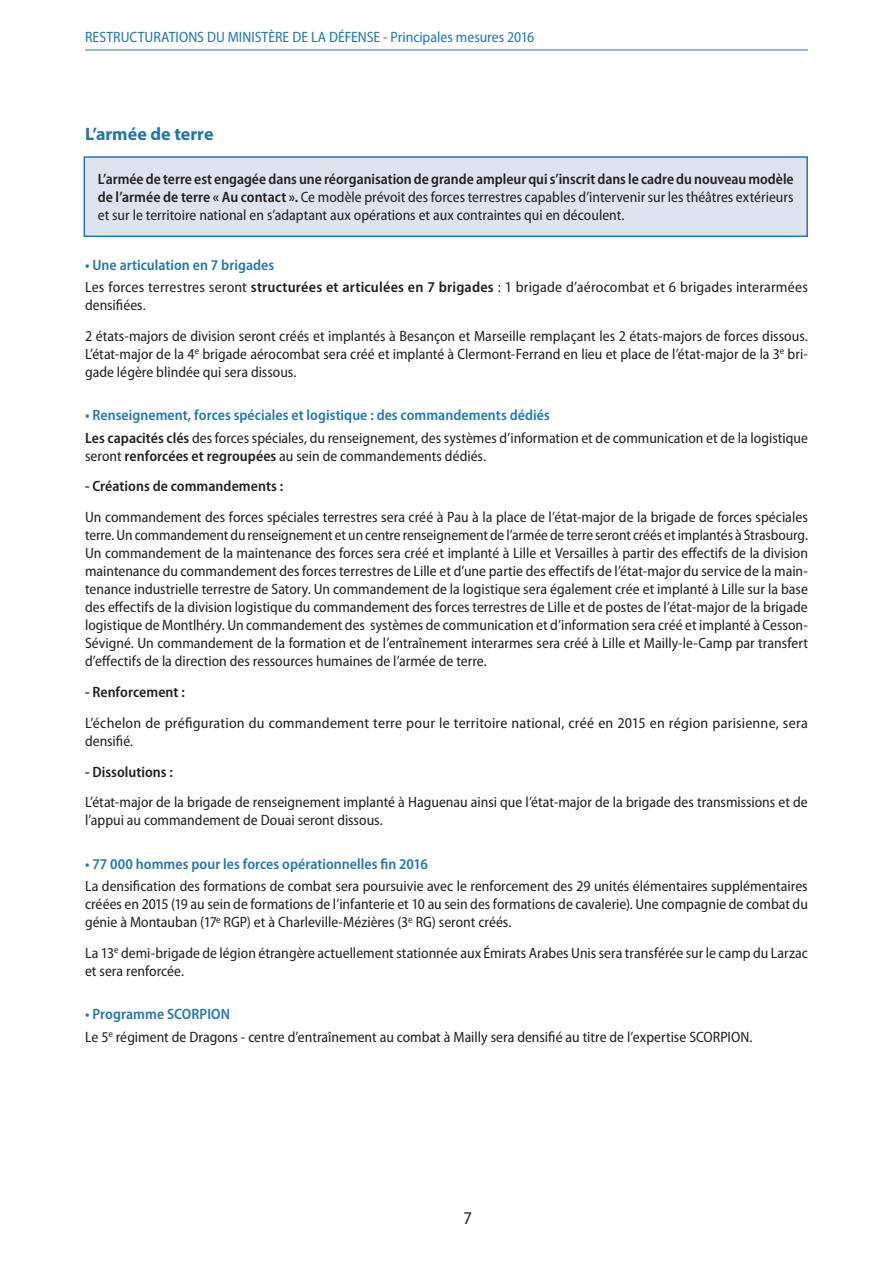
<style>
.page{position:relative;width:893px;height:1263px;background:#fff}
.page>*{position:absolute;margin:0;border:0;box-sizing:border-box;transform-origin:0 0}
.t1{font:700 18px "Myriad Pro";color:#2476aa}
.t2{font:semi-condensed 18px "Myriad Pro";color:#231f20}
.t3{font:semi-condensed 15px/18px "Myriad Pro";color:#231f20}
.t4{font:semi-condensed 15px "Myriad Pro";color:#2476aa}
.t5{font:600 semi-condensed 15px "Myriad Pro";letter-spacing:.005em;color:#231f20}
.t6{font:600 semi-condensed 15px "Myriad Pro";letter-spacing:.005em;color:#2476aa}
.s1{font-weight:600}
.s2{font-weight:600;color:#2476aa}
</style>
<div class="page">
<hr style="left:85px;top:50px;width:723px;height:1px;background:#2476aa">
<div style="left:84px;top:157px;width:723px;height:79px;background:#dde3ef"></div>
<div style="left:84px;top:156px;width:724px;height:81px;border:2px solid #2476aa"></div>
<p class="t4" style="left:85px;top:29px;width:451px">RESTRUCTURATIONS DU MINISTÈRE DE LA DÉFENSE - Principales mesures 2016</p>
<p class="t1" style="left:85px;top:122px;width:130px">L’armée de terre</p>
<p class="t3" style="left:98px;top:170px;width:697px;text-align:justify"><span class="s1">L’armée de terre est engagée dans une réorganisation de grande ampleur qui s’inscrit dans le cadre du nouveau modèle de l’armée de terre « Au contact ».</span> Ce modèle prévoit des forces terrestres capables d’intervenir sur les théâtres extérieurs et sur le territoire national en s’adaptant aux opérations et aux contraintes qui en découlent.</p>
<p class="t3" style="left:85px;top:254px;width:724px;line-height:22.2px"><span class="s2">• Une articulation en 7 brigades<br></span>Les forces terrestres seront <span class="s1">structurées et articulées en 7 brigades</span> : 1 brigade d’aérocombat et 6 brigades interarmées</p>
<p class="t3" style="left:85px;top:290px;width:724px;line-height:30.8px">densifiées.<br>2 états-majors de division seront créés et implantés à Besançon et Marseille remplaçant les 2 états-majors de forces dissous.</p>
<p class="t3" style="left:85px;top:345px;width:724px">L’état-major de la 4<sup>e</sup> brigade aérocombat sera créé et implanté à Clermont-Ferrand en lieu et place de l’état-major de la 3<sup>e</sup> bri&shy;gade légère blindée qui sera dissous.</p>
<p class="t3" style="left:85px;top:405px;width:724px;line-height:22.2px"><span class="s2">• Renseignement, forces spéciales et logistique : des commandements dédiés<br></span><span class="s1">Les capacités clés</span> des forces spéciales, du renseignement, des systèmes d’information et de communication et de la logistique</p>
<p class="t3" style="left:85px;top:447px;width:403px">seront <span class="s1">renforcées et regroupées</span> au sein de commandements dédiés.</p>
<p class="t5" style="left:85px;top:478px;width:200px">- Créations de commandements :</p>
<p class="t3" style="left:85px;top:509px;width:724px;text-align:justify">Un commandement des forces spéciales terrestres sera créé à Pau à la place de l’état-major de la brigade de forces spéciales terre. Un commandement du renseignement et un centre renseignement de l’armée de terre seront créés et implantés à Strasbourg.<br>Un commandement de la maintenance des forces sera créé et implanté à Lille et Versailles à partir des effectifs de la division maintenance du commandement des forces terrestres de Lille et d’une partie des effectifs de l’état-major du service de la main&shy;tenance industrielle terrestre de Satory. Un commandement de la logistique sera également crée et implanté à Lille sur la base des effectifs de la division logistique du commandement des forces terrestres de Lille et de postes de l’état-major de la brigade logistique de Montlhéry. Un commandement des systèmes de communication et d’information sera créé et implanté à Cesson-Sévigné. Un commandement de la formation et de l’entraînement interarmes sera créé à Lille et Mailly-le-Camp par transfert d’effectifs de la direction des ressources humaines de l’armée de terre.</p>
<p class="t5" style="left:85px;top:684px;width:101px">- Renforcement :</p>
<p class="t3" style="left:85px;top:714px;width:724px">L’échelon de préfiguration du commandement terre pour le territoire national, créé en 2015 en région parisienne, sera densifié.</p>
<p class="t5" style="left:85px;top:763px;width:89px">- Dissolutions :</p>
<p class="t3" style="left:85px;top:794px;width:724px">L’état-major de la brigade de renseignement implanté à Haguenau ainsi que l’état-major de la brigade des transmissions et de l’appui au commandement de Douai seront dissous.</p>
<p class="t6" style="left:85px;top:855px;width:344px">• 77 000 hommes pour les forces opérationnelles fin 2016</p>
<p class="t3" style="left:85px;top:877px;width:724px;text-align:justify">La densification des formations de combat sera poursuivie avec le renforcement des 29 unités élémentaires supplémentaires créées en 2015 (19 au sein de formations de l’infanterie et 10 au sein des formations de cavalerie). Une compagnie de combat du génie à Montauban (17<sup>e</sup> RGP) et à Charleville-Mézières (3<sup>e</sup> RG) seront créés.</p>
<p class="t3" style="left:85px;top:944px;width:724px">La 13<sup>e</sup> demi-brigade de légion étrangère actuellement stationnée aux Émirats Arabes Unis sera transférée sur le camp du Larzac et sera renforcée.</p>
<p class="t3" style="left:85px;top:1003px;width:669px;line-height:22.2px"><span class="s2">• Programme SCORPION<br></span>Le 5<sup>e</sup> régiment de Dragons - centre d’entraînement au combat à Mailly sera densifié au titre de l’expertise SCORPION.</p>
<p class="t2" style="left:463px;top:1208px;width:10px">7</p>
</div>
